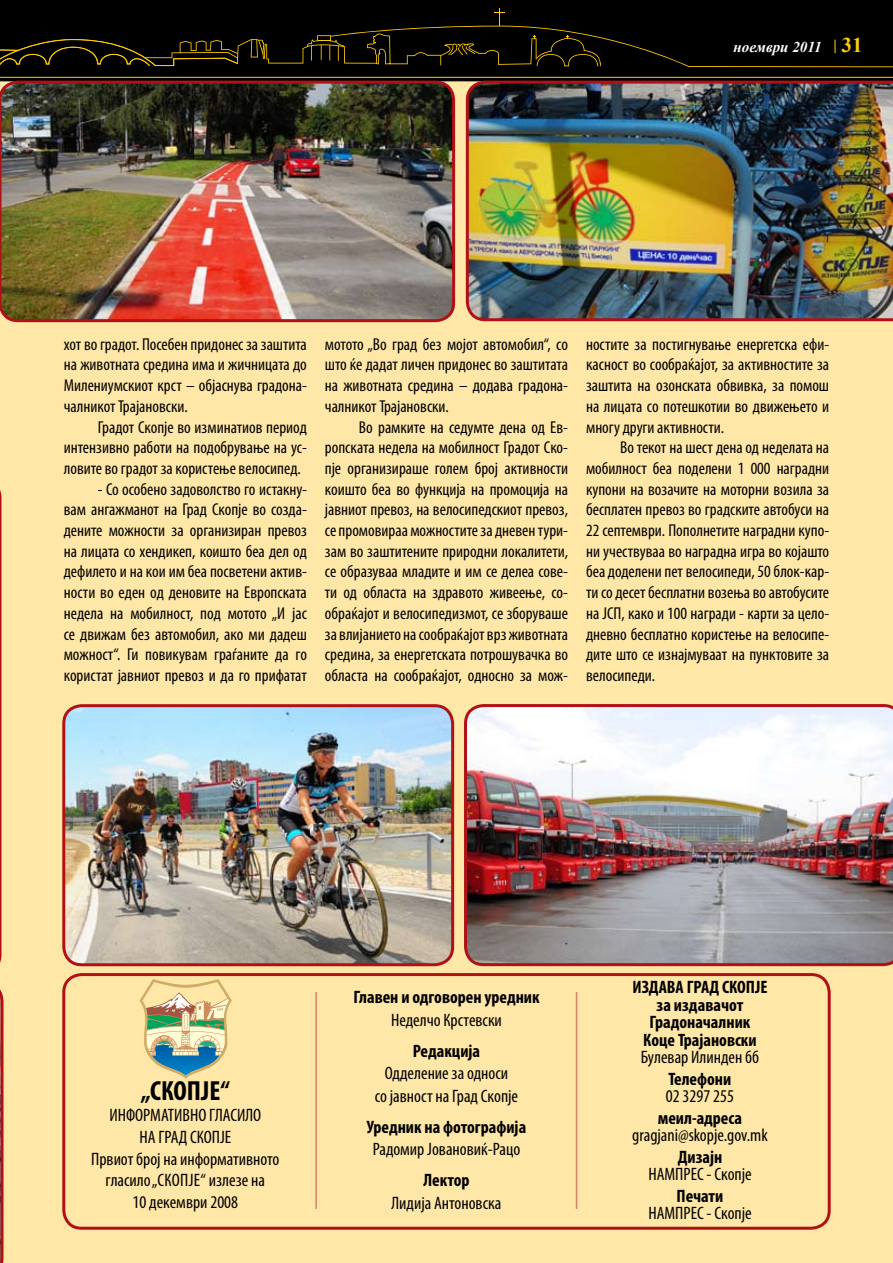
<style>
.page{position:relative;width:893px;height:1263px;background:#fff}
.page>*{position:absolute;margin:0;border:0;box-sizing:border-box;transform-origin:0 0}
.t1{font:700 condensed 27.75px "Myriad Pro";color:#000}
.t2{font:condensed 18px/21.6px "Myriad Pro";color:#000}
.t3{font:700 condensed 18px/17.4px "Myriad Pro";color:#000;text-align:center}
.t4{font:condensed 17.25px/20.7px "Myriad Pro";color:#000;text-align:justify}
.t5{font:italic 700 15px "Times New Roman";color:#fff}
.s1{font-family:"Avant Garde IT Cby BT";font-weight:500;font-style:normal;font-size:13.5px;color:#ffcb05}
.s2{font-style:normal;font-size:21px;color:#ffcb05}
</style>
<div class="page">
<div style="left:0;top:0;width:893px;height:82px;background:#000"></div>
<svg style="left:0;top:9px;width:893px;height:72px"></svg>
<hr style="left:0;top:81px;width:893px;height:1px;background:#ffcb05">
<hr style="left:0;top:77px;width:893px;height:1px;background:#ffcb05">
<div style="left:0;top:82px;width:893px;height:1181px;background:#ffe7a7"></div>
<svg style="left:0;top:490px;width:1px;height:473px"></svg>
<img style="left:466px;top:81px;width:427px;height:240px">
<div style="left:62px;top:973px;width:769px;height:257px;border:3px solid #b01116;border-radius:18px"></div>
<svg style="left:139px;top:979px;width:93px;height:100px"></svg>
<hr style="left:576px;top:992px;width:1px;height:217px;background:#d5836a">
<hr style="left:315px;top:992px;width:2px;height:217px;background:#d5836a">
<svg style="left:0;top:989px;width:4px;height:274px"></svg>
<img style="left:0;top:81px;width:455px;height:241px">
<img style="left:66px;top:706px;width:387px;height:259px">
<div style="left:62px;top:704px;width:392px;height:262px;border:3px solid #b01116;border-radius:18px"></div>
<img style="left:464px;top:704px;width:429px;height:262px">
<p class="t5" style="left:734px;top:37px;width:130px">ноември 2011 <span class="s1">|</span> <span class="s2">31</span></p>
<p class="t4" style="left:64px;top:333px;width:245px">хот во градот. Посебен придонес за заштита на животната средина има и жичницата до Милениумскиот крст – објаснува градона&shy;чалникот Трајановски.</p>
<p class="t4" style="left:64px;top:416px;width:245px;text-indent:34px">Градот Скопје во изминатиов период интензивно работи на подобрување на ус&shy;ловите во градот за користење велосипед.</p>
<p class="t4" style="left:64px;top:478px;width:245px;text-indent:34px">- Со особено задоволство го истакну&shy;вам ангажманот на Град Скопје во созда&shy;дените можности за организиран превоз на лицата со хендикеп, коишто беа дел од дефилето и на кои им беа посветени актив&shy;ности во еден од деновите на Европската недела на мобилност, под мотото „И јас се движам без автомобил, ако ми дадеш можност“. Ги повикувам граѓаните да го користат јавниот превоз и да го прифатат</p>
<p class="t4" style="left:325px;top:333px;width:245px">мотото „Во град без мојот автомобил“, со што ќе дадат личен придонес во заштитата на животната средина – додава градона&shy;чалникот Трајановски.</p>
<p class="t4" style="left:325px;top:416px;width:245px;text-indent:34px">Во рамките на седумте дена од Ев&shy;ропската недела на мобилност Градот Ско&shy;пје организираше голем број активности коишто беа во функција на промоција на јавниот превоз, на велосипедскиот превоз, се промовираа можностите за дневен тури&shy;зам во заштитените природни локалитети, се образуваа младите и им се делеа сове&shy;ти од областа на здравото живеење, со&shy;обраќајот и велосипедизмот, се зборуваше за влијанието на сообраќајот врз животната средина, за енергетската потрошувачка во областа на сообраќајот, односно за мож-</p>
<p class="t4" style="left:586px;top:333px;width:245px">ностите за постигнување енергетска ефи&shy;касност во сообраќајот, за активностите за заштита на озонската обвивка, за помош на лицата со потешкотии во движењето и многу други активности.</p>
<p class="t4" style="left:586px;top:437px;width:245px;text-indent:34px">Во текот на шест дена од неделата на мобилност беа поделени 1 000 наградни купони на возачите на моторни возила за бесплатен превоз во градските автобуси на 22 септември. Пополнетите наградни купо&shy;ни учествуваа во наградна игра во којашто беа доделени пет велосипеди, 50 блок-кар&shy;ти со десет бесплатни возења во автобусите на ЈСП, како и 100 награди - карти за цело&shy;дневно бесплатно користење на велосипе&shy;дите што се изнајмуваат на пунктовите за велосипеди.</p>
<h1 class="t1" style="left:141px;top:1073px;width:90px">„СКОПЈЕ“</h1>
<p class="t2" style="left:109px;top:1104px;width:153px">ИНФОРМАТИВНО ГЛАСИЛО</p>
<p class="t2" style="left:140px;top:1126px;width:93px">НА ГРАД СКОПЈЕ</p>
<p class="t2" style="left:91px;top:1147px;width:190px">Првиот број на информативното</p>
<p class="t2" style="left:106px;top:1169px;width:67px">гласило „Скопје</p>
<p class="t2" style="left:133px;top:1169px;width:134px;text-indent:68px">“ излезе на<br>10 декември 2008</p>
<p class="t3" style="left:353px;top:988px;width:188px">Главен и одговорен уредник</p>
<p class="t2" style="left:391px;top:1009px;width:112px">Неделчо Крстевски</p>
<p class="t3" style="left:413px;top:1042px;width:69px">Редакција</p>
<p class="t2" style="left:375px;top:1062px;width:145px;line-height:22.5px;text-align:center">Одделение за односи<br>со јавност на Град Скопје</p>
<p class="t3" style="left:367px;top:1118px;width:161px">Уредник на фотографија</p>
<p class="t2" style="left:373px;top:1138px;width:149px">Радомир Јовановиќ-Рацо</p>
<p class="t3" style="left:423px;top:1171px;width:48px">Лектор</p>
<p class="t2" style="left:391px;top:1192px;width:111px">Лидија Антоновска</p>
<p class="t3" style="left:632px;top:978px;width:137px">ИЗДАВА ГРАД СКОПЈЕ за издавачот<br>Градоначалник<br>Коце Трајановски</p>
<p class="t2" style="left:641px;top:1046px;width:120px">Булевар Илинден бб</p>
<p class="t3" style="left:669px;top:1070px;width:64px">Телефони</p>
<p class="t2" style="left:666px;top:1085px;width:70px">02 3297 255</p>
<p class="t3" style="left:658px;top:1109px;width:86px">меил-адреса</p>
<p class="t2" style="left:632px;top:1124px;width:137px">gragjani@skopje.gov.mk</p>
<p class="t3" style="left:678px;top:1148px;width:46px">Дизајн</p>
<p class="t2" style="left:648px;top:1163px;width:105px">НАМПРЕС - Скопје</p>
<p class="t3" style="left:676px;top:1187px;width:48px">Печати</p>
<p class="t2" style="left:648px;top:1202px;width:105px">НАМПРЕС - Скопје</p>
</div>
